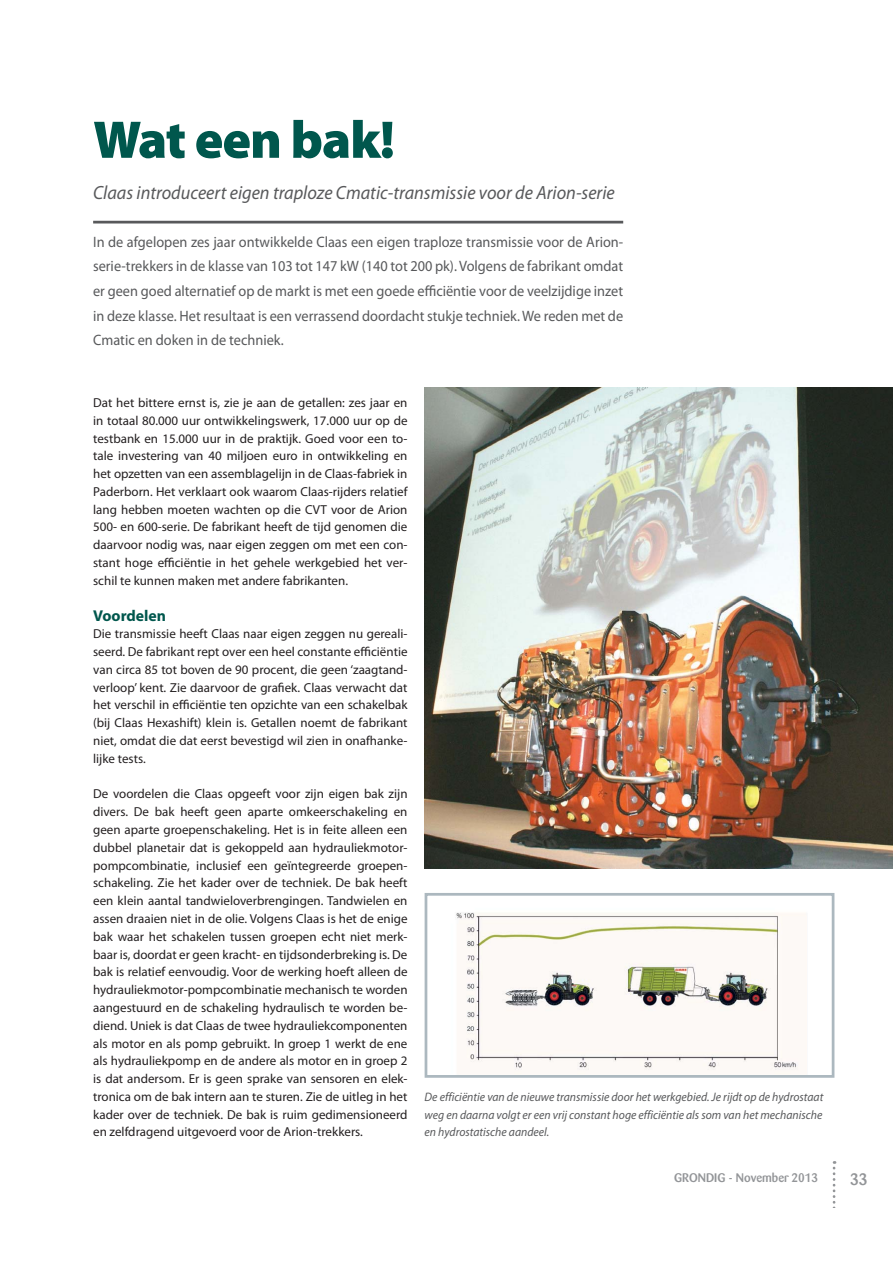
<style>
.page{position:relative;width:893px;height:1263px;background:#fff}
.page>*{position:absolute;margin:0;border:0;box-sizing:border-box;transform-origin:0 0}
.t1{font:900 53.4px "Myriad Pro";letter-spacing:-.02em;color:#00574d}
.t2{font:italic 19.2px "Myriad Pro";color:#58595b;scale:.95 1}
.t3{font:500 16.5px "Barmeno Pro";color:#939598}
.t4{font:700 15.75px "Myriad Pro";color:#00574d}
.t5{font:15px/24.6px "Myriad Pro";color:#58595b;text-align:justify;scale:.95 1}
.t6{font:13.05px/17.9px "Myriad Pro";color:#231f20;text-align:justify}
.t7{font:italic 12.3px/17.9px "Myriad Pro";color:#58595b;text-align:justify;scale:.95 1}
.t8{font:500 12.3px "Barmeno Pro";color:#939598}
</style>
<div class="page">
<img style="left:425px;top:388px;width:468px;height:480px">
<img style="left:456px;top:912px;width:350px;height:162px">
<div style="left:425px;top:893px;width:409px;height:185px;border:3px solid #acb8bf"></div>
<svg style="left:833px;top:1161px;width:2px;height:47px"></svg>
<hr style="left:93px;top:221px;width:530px;height:3px;background:#58595b">
<h1 class="t1" style="left:93px;top:108px;width:303px">Wat een bak!</h1>
<h2 class="t2" style="left:93px;top:185px;width:551px">Claas introduceert eigen traploze Cmatic-transmissie voor de Arion-serie</h2>
<p class="t5" style="left:93px;top:230px;width:559px">In de afgelopen zes jaar ontwikkelde Claas een eigen traploze transmissie voor de Arion&shy;serie-trekkers in de klasse van 103 tot 147 kW (140 tot 200 pk). Volgens de fabrikant omdat er geen goed alternatief op de markt is met een goede efficiëntie voor de veelzijdige inzet in deze klasse. Het resultaat is een verrassend doordacht stukje techniek. We reden met de Cmatic en doken in de techniek.</p>
<p class="t6" style="left:93px;top:394px;width:316px">Dat het bittere ernst is, zie je aan de getallen: zes jaar en in totaal 80.000 uur ontwikkelingswerk, 17.000 uur op de testbank en 15.000 uur in de praktijk. Goed voor een to&shy;tale investering van 40 miljoen euro in ontwikkeling en het opzetten van een assemblagelijn in de Claas-fabriek in Paderborn. Het verklaart ook waarom Claas-rijders relatief lang hebben moeten wachten op die CVT voor de Arion 500- en 600-serie. De fabrikant heeft de tijd genomen die daarvoor nodig was, naar eigen zeggen om met een con&shy;stant hoge efficiëntie in het gehele werkgebied het ver&shy;schil te kunnen maken met andere fabrikanten.</p>
<p class="t4" style="left:93px;top:609px;width:74px">Voordelen</p>
<p class="t6" style="left:93px;top:626px;width:316px">Die transmissie heeft Claas naar eigen zeggen nu gereali&shy;seerd. De fabrikant rept over een heel constante efficiëntie van circa 85 tot boven de 90 procent, die geen ‘zaagtand&shy;verloop’ kent. Zie daarvoor de grafiek. Claas verwacht dat het verschil in efficiëntie ten opzichte van een schakelbak (bij Claas Hexashift) klein is. Getallen noemt de fabrikant niet, omdat die dat eerst bevestigd wil zien in onafhanke&shy;lijke tests.</p>
<p class="t6" style="left:93px;top:786px;width:316px">De voordelen die Claas opgeeft voor zijn eigen bak zijn divers. De bak heeft geen aparte omkeerschakeling en geen aparte groepenschakeling. Het is in feite alleen een dubbel planetair dat is gekoppeld aan hydrauliekmotor&shy;pompcombinatie, inclusief een geïntegreerde groepen&shy;schakeling. Zie het kader over de techniek. De bak heeft een klein aantal tandwieloverbrengingen. Tandwielen en assen draaien niet in de olie. Volgens Claas is het de enige bak waar het schakelen tussen groepen echt niet merk&shy;baar is, doordat er geen kracht- en tijdsonderbreking is. De bak is relatief eenvoudig. Voor de werking hoeft alleen de hydrauliekmotor-pompcombinatie mechanisch te worden aangestuurd en de schakeling hydraulisch te worden be&shy;diend. Uniek is dat Claas de twee hydrauliekcomponenten als motor en als pomp gebruikt. In groep 1 werkt de ene als hydrauliekpomp en de andere als motor en in groep 2 is dat andersom. Er is geen sprake van sensoren en elek&shy;tronica om de bak intern aan te sturen. Zie de uitleg in het kader over de techniek. De bak is ruim gedimensioneerd en zelfdragend uitgevoerd voor de Arion-trekkers.</p>
<p class="t7" style="left:425px;top:1089px;width:421px">De efficiëntie van de nieuwe transmissie door het werkgebied. Je rijdt op de hydrostaat weg en daarna volgt er een vrij constant hoge efficiëntie als som van het mechanische en hydrostatische aandeel.</p>
<p class="t8" style="left:674px;top:1171px;width:145px">GRONDIG - November 2013</p>
<p class="t3" style="left:850px;top:1170px;width:19px">33</p>
</div>
